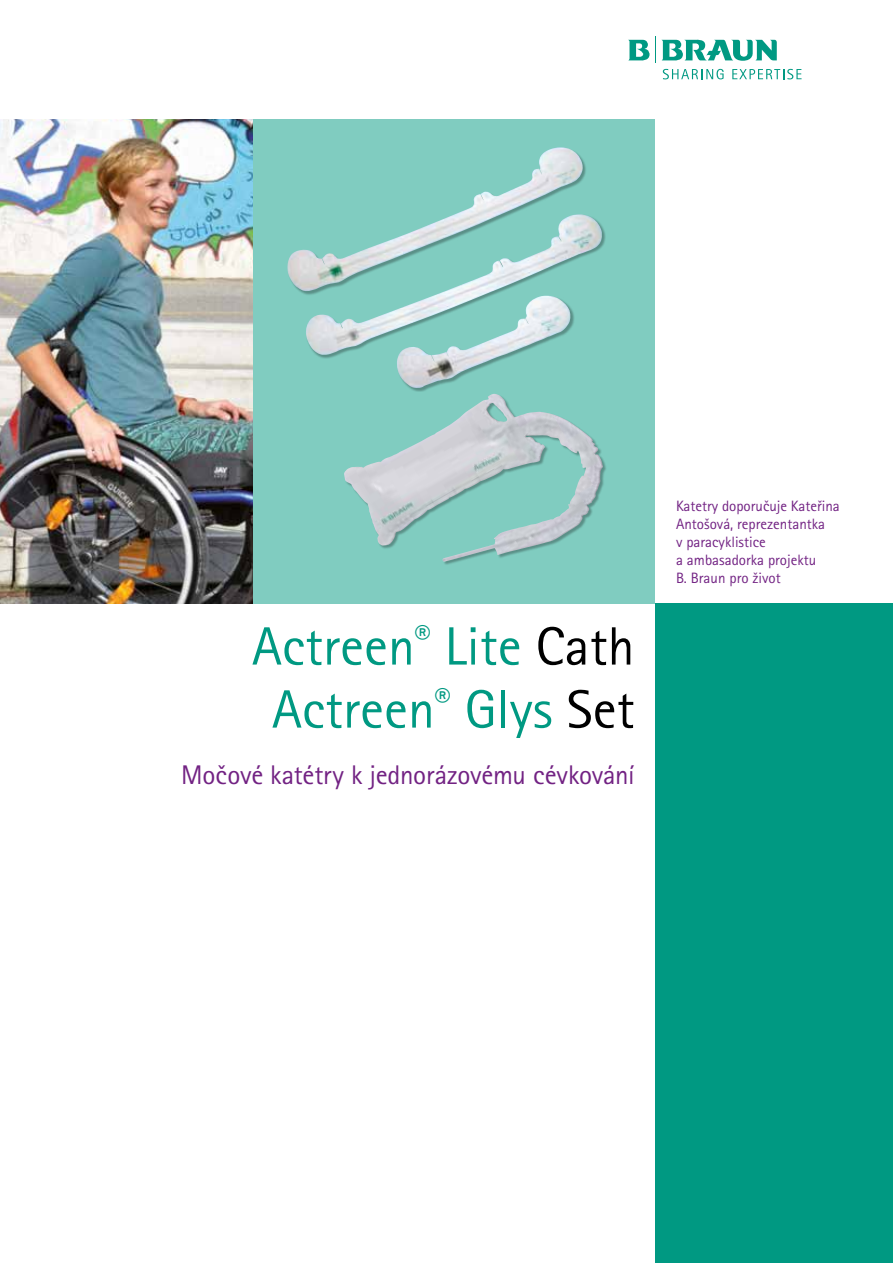
<style>
.page{position:relative;width:893px;height:1263px;background:#fff}
.page>*{position:absolute;margin:0;border:0;box-sizing:border-box;transform-origin:0 0}
.t1{font:54px/63px "Rotis Sans Serif Pro";color:#009982;text-align:center}
.t2{font:27px "Rotis Sans Serif Pro";letter-spacing:-.01em;color:#722283}
.t3{font:15px/18px "Rotis Sans Serif Pro";color:#722283}
.s1{color:#000}
</style>
<div class="page">
<img style="left:0;top:119px;width:254px;height:485px">
<div style="left:254px;top:119px;width:401px;height:485px;background:#80ccc0"></div>
<svg style="left:663px;top:69px;width:61px;height:10px"></svg>
<svg style="left:732px;top:69px;width:69px;height:10px"></svg>
<svg style="left:628px;top:37px;width:149px;height:26px"></svg>
<div style="left:655px;top:604px;width:238px;height:659px;background:#009982"></div>
<div style="left:397px;top:296px;width:178px;height:96px;background:#000;opacity:.3"></div>
<img style="left:397px;top:359px;width:174px;height:30px">
<div style="left:306px;top:214px;width:300px;height:145px;background:#000;opacity:.3"></div>
<img style="left:306px;top:214px;width:297px;height:141px">
<div style="left:288px;top:148px;width:299px;height:147px;background:#000;opacity:.3"></div>
<img style="left:287px;top:147px;width:297px;height:146px">
<div style="left:344px;top:394px;width:263px;height:172px;background:#000;opacity:.3"></div>
<img style="left:344px;top:396px;width:145px;height:150px">
<h1 class="t1" style="left:252px;top:615px;width:384px">Actreen<sup>®</sup> Lite <span class="s1">Cath<br></span>Actreen<sup>®</sup> Glys <span class="s1">Set</span></h1>
<h2 class="t2" style="left:181px;top:759px;width:455px">Močové katétry k jednorázovému cévkování</h2>
<p class="t3" style="left:676px;top:497px;width:165px">Katetry doporučuje Kateřina<br>Antošová, reprezentantka<br>v paracyklistice<br>a ambasadorka projektu<br>B. Braun pro život</p>
</div>
